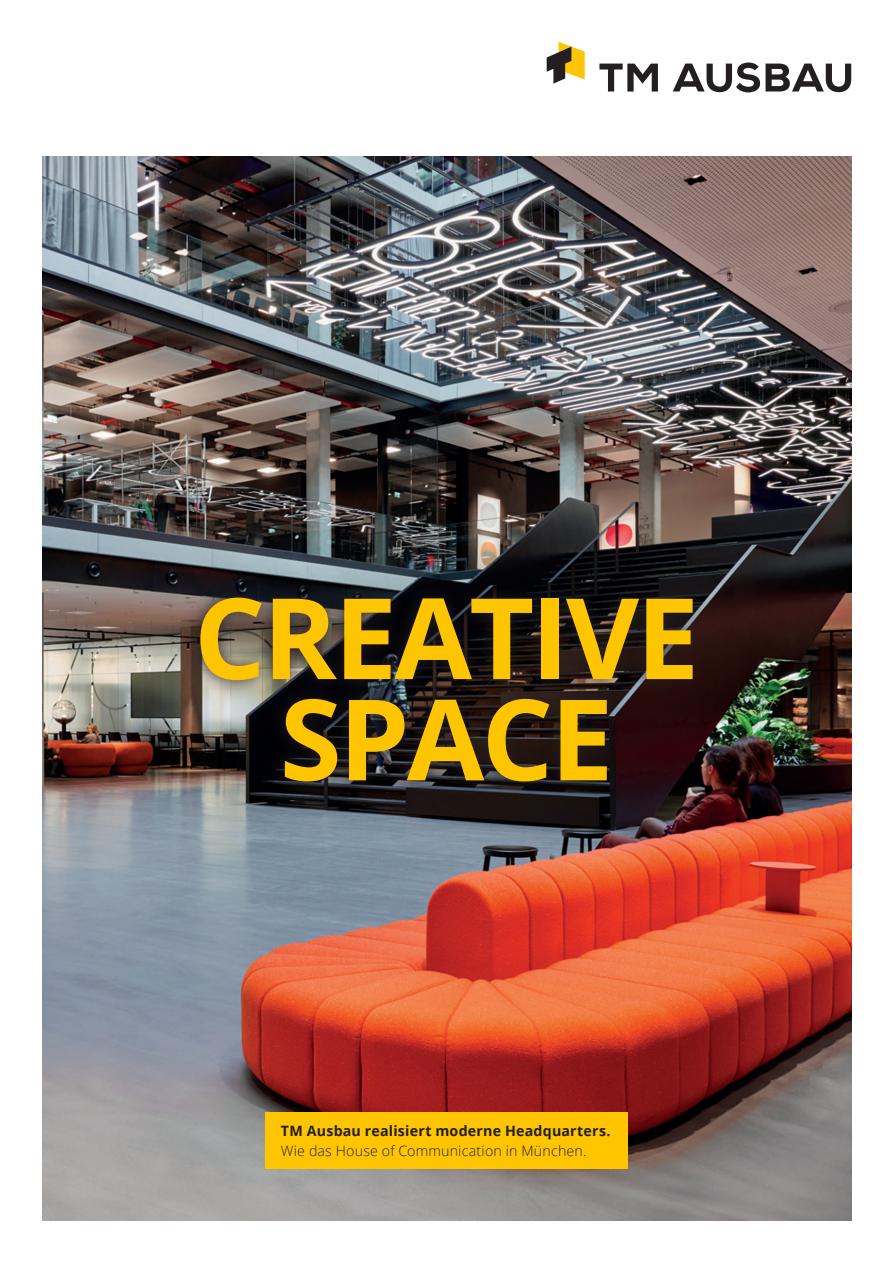
<style>
.page{position:relative;width:893px;height:1263px;background:#fff}
.page>*{position:absolute;margin:0;border:0;box-sizing:border-box;transform-origin:0 0}
.t1{font:700 112.5px/101.2px "Open Sans";letter-spacing:-.025em;color:#ffc500;text-align:center}
.t2{font:700 14.25px "Open Sans";letter-spacing:.015em;color:#231f20}
.t3{font:300 14.25px "Open Sans";letter-spacing:.01em;color:#231f20}
</style>
<div class="page">
<img style="left:42px;top:156px;width:809px;height:1065px">
<div style="left:265px;top:1112px;width:363px;height:57px;background:#ffc500"></div>
<div style="left:184px;top:581px;width:525px;height:216px;background:#231f20;opacity:.98"></div>
<svg style="left:599px;top:64px;width:59px;height:28px"></svg>
<svg style="left:673px;top:63px;width:178px;height:29px"></svg>
<svg style="left:547px;top:42px;width:38px;height:42px"></svg>
<h1 class="t1" style="left:194px;top:585px;width:507px">CREATIVE<br>SPACE</h1>
<p class="t2" style="left:281px;top:1121px;width:331px">TM Ausbau realisiert moderne Headquarters.</p>
<p class="t3" style="left:281px;top:1141px;width:307px">Wie das House of Communication in München.</p>
</div>
